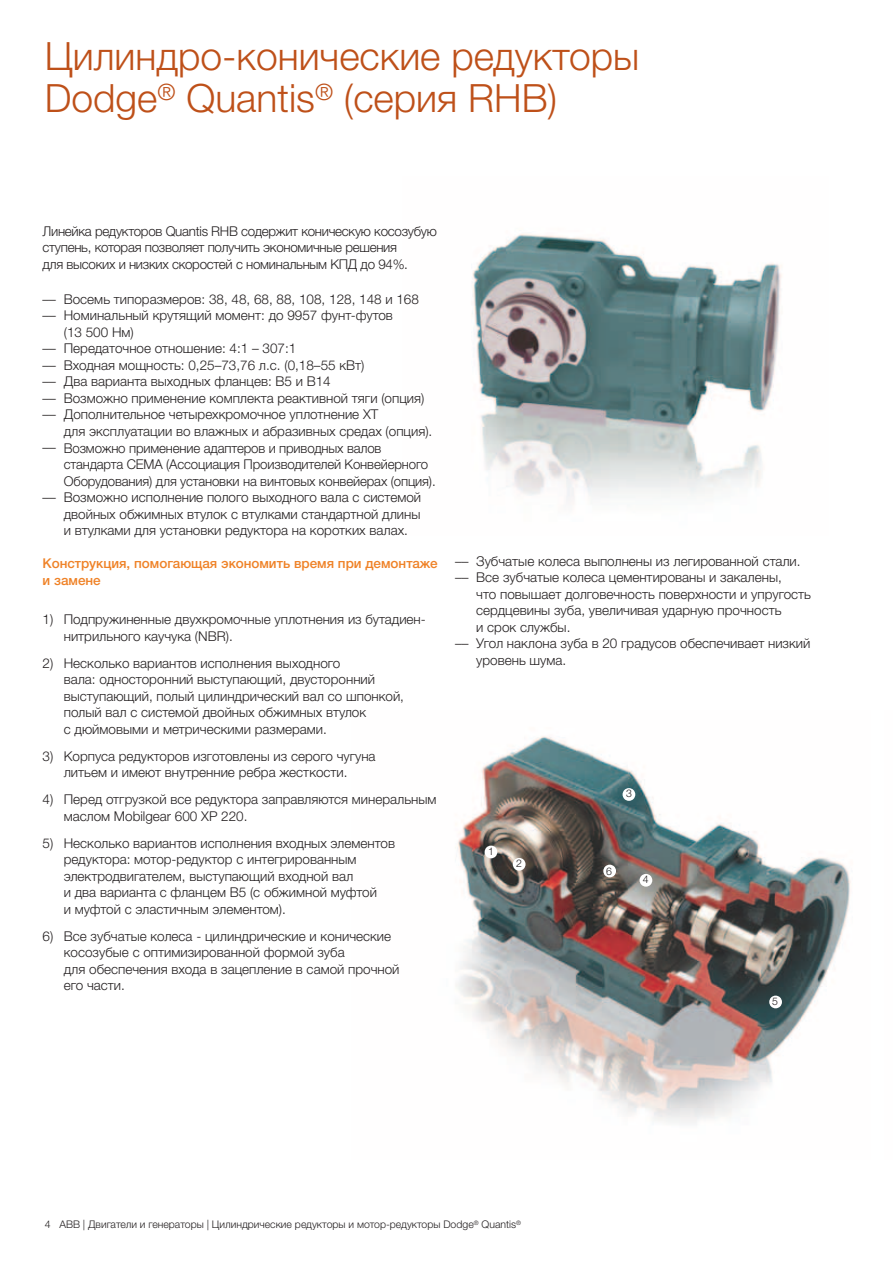
<style>
.page{position:relative;width:893px;height:1263px;background:#fff}
.page>*{position:absolute;margin:0;border:0;box-sizing:border-box;transform-origin:0 0}
.t1{font:300 39px/42px "Helvetica Neue LTW1 G";color:#be5019}
.t2{font:300 13.5px/16.5px "Helvetica Neue LTW1 G";color:#231f20}
.t3{font:300 13.5px/16.5px "Helvetica Neue LTW1 G";letter-spacing:-.02em;color:#231f20}
.t4{font:500 13.5px/16.5px "Helvetica Neue LTW1 G";color:#ef8227}
.t5{font:300 10.5px "Helvetica Neue LTW1 G";color:#231f20}
</style>
<div class="page">
<img style="left:456px;top:736px;width:395px;height:387px">
<svg style="left:769px;top:995px;width:13px;height:13px"></svg>
<svg style="left:603px;top:865px;width:13px;height:12px"></svg>
<svg style="left:623px;top:788px;width:12px;height:13px"></svg>
<svg style="left:640px;top:874px;width:12px;height:13px"></svg>
<svg style="left:485px;top:845px;width:12px;height:13px"></svg>
<svg style="left:513px;top:858px;width:13px;height:13px"></svg>
<img style="left:472px;top:233px;width:310px;height:268px">
<h1 class="t1" style="left:45px;top:35px;width:596px">Цилиндро-конические редукторы<br>Dodge<sup>®</sup> Quantis<sup>®</sup> (серия RHB)</h1>
<p class="t3" style="left:43px;top:223px;width:396px">Линейка редукторов Quantis RHB содержит коническую косозубую ступень, которая позволяет получить экономичные решения<br>для высоких и низких скоростей с номинальным КПД до 94%.</p>
<p class="t2" style="left:43px;top:291px;width:378px">–– Восемь типоразмеров: 38, 48, 68, 88, 108, 128, 148 и 168</p>
<p class="t2" style="left:43px;top:307px;width:352px">–– Номинальный крутящий момент: до 9957 фунт-футов</p>
<p class="t2" style="left:64px;top:324px;width:72px">(13 500 Нм)</p>
<p class="t2" style="left:43px;top:340px;width:255px">–– Передаточное отношение: 4:1 – 307:1</p>
<p class="t2" style="left:43px;top:357px;width:323px">–– Входная мощность: 0,25–73,76 л.с. (0,18–55 кВт)</p>
<p class="t2" style="left:43px;top:373px;width:290px">–– Два варианта выходных фланцев: B5 и B14</p>
<p class="t2" style="left:43px;top:390px;width:383px">–– Возможно применение комплекта реактивной тяги (опция)</p>
<p class="t2" style="left:43px;top:406px;width:337px">–– Дополнительное четырехкромочное уплотнение XT</p>
<p class="t2" style="left:64px;top:423px;width:370px">для эксплуатации во влажных и абразивных средах (опция).</p>
<p class="t2" style="left:43px;top:439px;width:340px">–– Возможно применение адаптеров и приводных валов</p>
<p class="t2" style="left:64px;top:456px;width:366px">стандарта CEMA (Ассоциация Производителей Конвейерного</p>
<p class="t2" style="left:64px;top:472px;width:373px">Оборудования) для установки на винтовых конвейерах (опция).</p>
<p class="t2" style="left:43px;top:489px;width:380px">–– Возможно исполнение полого выходного вала с системой</p>
<p class="t2" style="left:64px;top:505px;width:358px">двойных обжимных втулок с втулками стандартной длины</p>
<p class="t2" style="left:64px;top:522px;width:346px">и втулками для установки редуктора на коротких валах.</p>
<p class="t4" style="left:43px;top:555px;width:397px">Конструкция, помогающая экономить время при демонтаже и замене</p>
<p class="t2" style="left:64px;top:611px;width:364px;text-indent:-21px">1) Подпружиненные двухкромочные уплотнения из бутадиен&shy;нитрильного каучука (NBR).</p>
<p class="t2" style="left:64px;top:655px;width:342px;text-indent:-21px">2) Несколько вариантов исполнения выходного<br>вала: односторонний выступающий, двусторонний выступающий, полый цилиндрический вал со шпонкой, полый вал с системой двойных обжимных втулок<br>с дюймовыми и метрическими размерами.</p>
<p class="t2" style="left:43px;top:748px;width:335px;text-align:center">3) Корпуса редукторов изготовлены из серого чугуна литьем и имеют внутренние ребра жесткости.</p>
<p class="t2" style="left:64px;top:791px;width:374px;text-indent:-21px">4) Перед отгрузкой все редуктора заправляются минеральным маслом Mobilgear 600 XP 220.</p>
<p class="t2" style="left:64px;top:835px;width:333px;text-indent:-21px">5) Несколько вариантов исполнения входных элементов редуктора: мотор-редуктор с интегрированным электродвигателем, выступающий входной вал<br>и два варианта с фланцем B5 (c обжимной муфтой<br>и муфтой с эластичным элементом).</p>
<p class="t2" style="left:64px;top:927px;width:337px;text-indent:-21px">6) Все зубчатые колеса - цилиндрические и конические косозубые с оптимизированной формой зуба<br>для обеспечения входа в зацепление в самой прочной его части.</p>
<p class="t2" style="left:455px;top:552px;width:347px">–– Зубчатые колеса выполнены из легированной стали. –– Все зубчатые колеса цементированы и закалены,</p>
<p class="t2" style="left:476px;top:585px;width:336px">что повышает долговечность поверхности и упругость</p>
<p class="t2" style="left:476px;top:602px;width:307px">сердцевины зуба, увеличивая ударную прочность</p>
<p class="t2" style="left:476px;top:618px;width:96px">и срок службы.</p>
<p class="t2" style="left:455px;top:635px;width:357px">–– Угол наклона зуба в 20 градусов обеспечивает низкий</p>
<p class="t2" style="left:476px;top:651px;width:92px">уровень шума.</p>
<p class="t5" style="left:488px;top:844px;width:7px">1</p>
<p class="t5" style="left:516px;top:857px;width:7px">2</p>
<p class="t5" style="left:626px;top:787px;width:7px">3</p>
<p class="t5" style="left:606px;top:865px;width:7px">6</p>
<p class="t5" style="left:643px;top:873px;width:7px">4</p>
<p class="t5" style="left:772px;top:995px;width:7px">5</p>
<p class="t5" style="left:45px;top:1218px;width:478px">4 ABB | Двигатели и генераторы | Цилиндрические редукторы и мотор-редукторы Dodge<sup>®</sup> Quantis<sup>®</sup></p>
</div>
